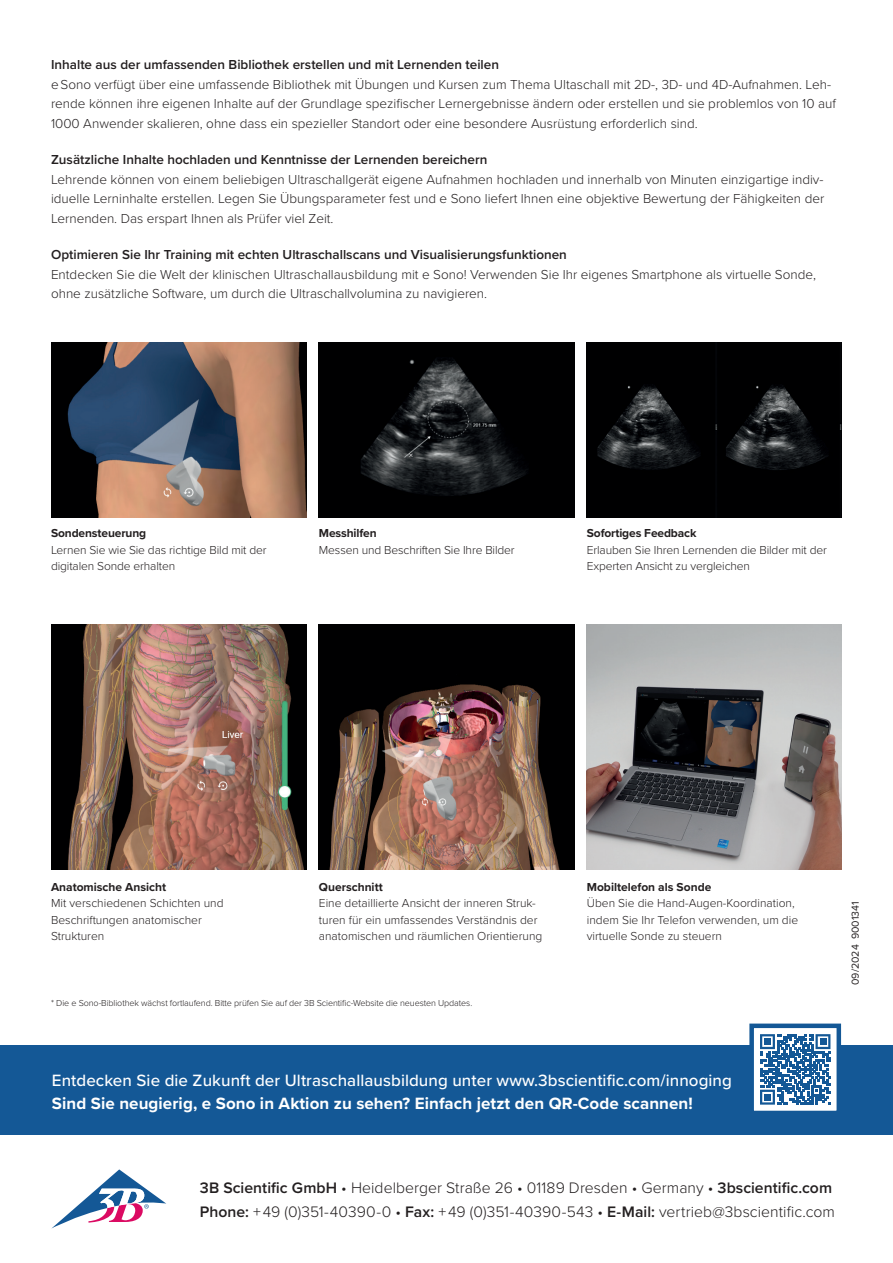
<style>
.page{position:relative;width:893px;height:1263px;background:#fff}
.page>*{position:absolute;margin:0;border:0;box-sizing:border-box;transform-origin:0 0}
.t1{font:500 16.95px "Proxima Nova";letter-spacing:.005em;color:#fff}
.t2{font:700 16.95px "Proxima Nova";letter-spacing:.005em;color:#fff}
.t3{font:300 15.75px/24px "Proxima Nova";letter-spacing:.005em;color:#231f20}
.t4{font:300 13.5px/19.5px "Proxima Nova";color:#231f20}
.t5{font:600 13.5px "Proxima Nova";color:#231f20}
.t6{font:300 12px/16.5px "Proxima Nova";color:#231f20}
.t7{font:700 12px "Proxima Nova";color:#231f20}
.t8{font:10.5px "Proxima Nova";color:#231f20}
.t9{font:300 9px "Proxima Nova";letter-spacing:-.01em;color:#231f20}
.s1{font-weight:600}
</style>
<div class="page">
<div style="left:0;top:1045px;width:893px;height:90px;background:#145896"></div>
<div style="left:752px;top:1026px;width:87px;height:87px;background:#fff"></div>
<svg style="left:760px;top:1034px;width:70px;height:70px"></svg>
<div style="left:764px;top:1038px;width:7px;height:7px;background:#145896"></div>
<div style="left:820px;top:1038px;width:6px;height:7px;background:#145896"></div>
<div style="left:764px;top:1094px;width:7px;height:6px;background:#145896"></div>
<div style="left:749px;top:1023px;width:92px;height:92px;border:4px solid #145896"></div>
<svg style="left:52px;top:1169px;width:114px;height:59px"></svg>
<img style="left:51px;top:343px;width:255px;height:174px">
<img style="left:319px;top:343px;width:255px;height:174px">
<img style="left:587px;top:343px;width:255px;height:174px">
<img style="left:51px;top:624px;width:255px;height:245px">
<img style="left:587px;top:624px;width:255px;height:245px">
<img style="left:319px;top:624px;width:255px;height:245px">
<p class="t5" style="left:51px;top:55px;width:449px">Inhalte aus der umfassenden Bibliothek erstellen und mit Lernenden teilen</p>
<p class="t4" style="left:51px;top:74px;width:786px">e Sono verfügt über eine umfassende Bibliothek mit Übungen und Kursen zum Thema Ultaschall mit 2D-, 3D- und 4D-Aufnahmen. Leh&shy;rende können ihre eigenen Inhalte auf der Grundlage spezifischer Lernergebnisse ändern oder erstellen und sie problemlos von 10 auf<br>1000 Anwender skalieren, ohne dass ein spezieller Standort oder eine besondere Ausrüstung erforderlich sind.</p>
<p class="t5" style="left:51px;top:150px;width:438px">Zusätzliche Inhalte hochladen und Kenntnisse der Lernenden bereichern</p>
<p class="t4" style="left:51px;top:169px;width:775px;text-align:justify">Lehrende können von einem beliebigen Ultraschallgerät eigene Aufnahmen hochladen und innerhalb von Minuten einzigartige indiv&shy;iduelle Lerninhalte erstellen. Legen Sie Übungsparameter fest und e Sono liefert Ihnen eine objektive Bewertung der Fähigkeiten der Lernenden. Das erspart Ihnen als Prüfer viel Zeit.</p>
<p class="t5" style="left:51px;top:245px;width:517px">Optimieren Sie Ihr Training mit echten Ultraschallscans und Visualisierungsfunktionen</p>
<p class="t4" style="left:51px;top:264px;width:766px">Entdecken Sie die Welt der klinischen Ultraschallausbildung mit e Sono! Verwenden Sie Ihr eigenes Smartphone als virtuelle Sonde, ohne zusätzliche Software, um durch die Ultraschallvolumina zu navigieren.</p>
<p class="t7" style="left:51px;top:524px;width:97px">Sondensteuerung</p>
<p class="t6" style="left:51px;top:541px;width:217px">Lernen Sie wie Sie das richtige Bild mit der digitalen Sonde erhalten</p>
<p class="t7" style="left:319px;top:524px;width:59px">Messhilfen</p>
<p class="t6" style="left:319px;top:541px;width:197px">Messen und Beschriften Sie Ihre Bilder</p>
<p class="t7" style="left:587px;top:524px;width:111px">Sofortiges Feedback</p>
<p class="t6" style="left:587px;top:541px;width:242px">Erlauben Sie Ihren Lernenden die Bilder mit der<br>Experten Ansicht zu vergleichen</p>
<p class="t7" style="left:51px;top:878px;width:117px">Anatomische Ansicht</p>
<p class="t6" style="left:51px;top:894px;width:174px">Mit verschiedenen Schichten und<br>Beschriftungen anatomischer<br>Strukturen</p>
<p class="t7" style="left:319px;top:878px;width:65px">Querschnitt</p>
<p class="t6" style="left:319px;top:894px;width:225px">Eine detaillierte Ansicht der inneren Struk&shy;turen für ein umfassendes Verständnis der anatomischen und räumlichen Orientierung</p>
<p class="t9" style="left:51px;top:996px;width:423px">* Die e Sono-Bibliothek wächst fortlaufend. Bitte prüfen Sie auf der 3B Scientific-Website die neuesten Updates.</p>
<p class="t7" style="left:587px;top:878px;width:126px">Mobiltelefon als Sonde</p>
<p class="t6" style="left:587px;top:894px;width:213px">Üben Sie die Hand-Augen-Koordination, indem Sie Ihr Telefon verwenden, um die virtuelle Sonde zu steuern</p>
<p class="t1" style="left:52px;top:1067px;width:682px">Entdecken Sie die Zukunft der Ultraschallausbildung unter www.3bscientific.com/innoging</p>
<p class="t2" style="left:52px;top:1090px;width:642px">Sind Sie neugierig, e Sono in Aktion zu sehen? Einfach jetzt den QR-Code scannen!</p>
<p class="t8" style="left:847px;top:985px;width:85px;rotate:-90deg">09/2024 9001341</p>
<p class="t3" style="left:200px;top:1175px;width:636px"><span class="s1">3B Scientific GmbH</span> • Heidelberger Straße 26 • 01189 Dresden • Germany • <span class="s1">3bscientific.com<br>Phone:</span> + 49 (0)351-40390-0 • <span class="s1">Fax:</span> + 49 (0)351-40390-543 • <span class="s1">E-Mail:</span> vertrieb@3bscientific.com</p>
</div>
